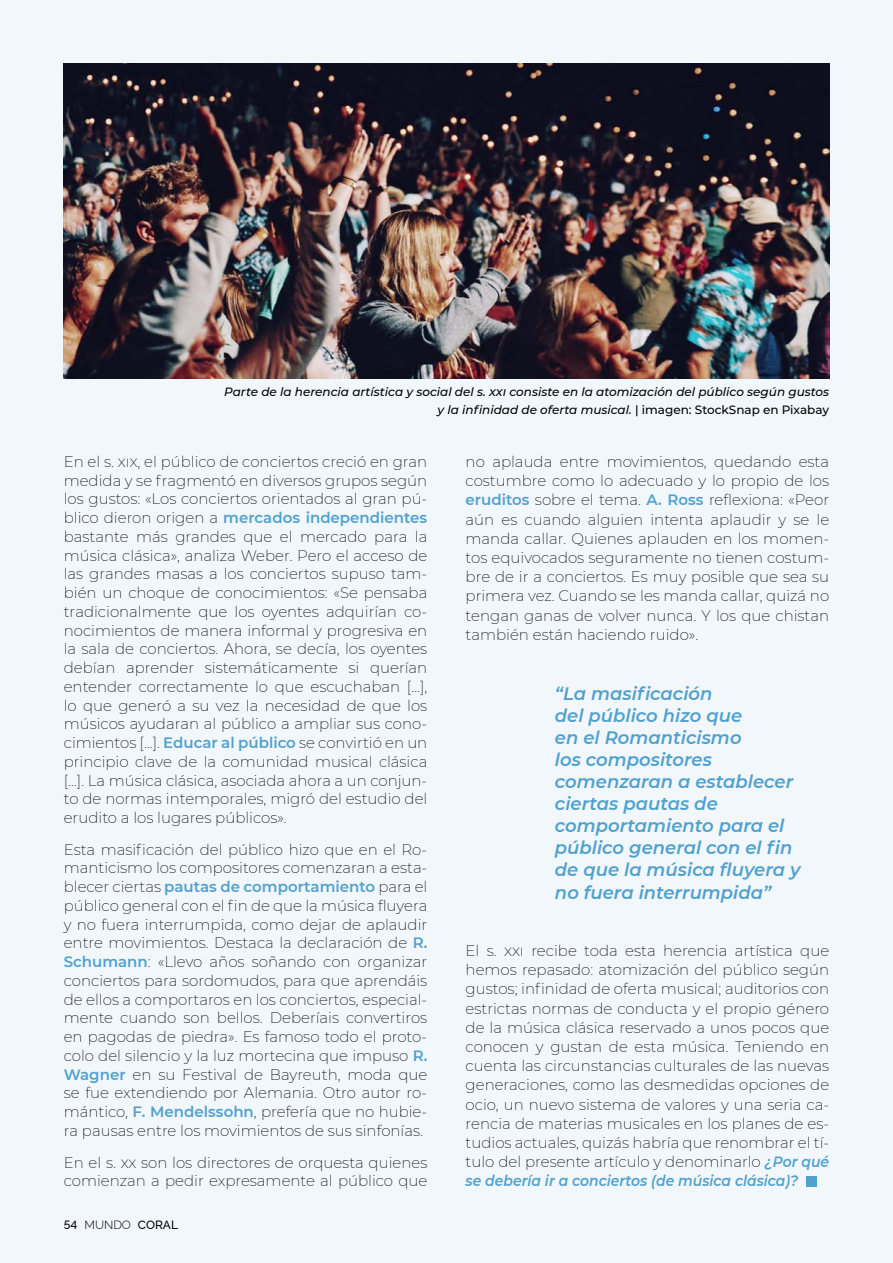
<style>
.page{position:relative;width:893px;height:1263px;background:#f2f7fb}
.page>*{position:absolute;margin:0;border:0;box-sizing:border-box;transform-origin:0 0}
.Destacado{font:italic 600 18px/22px "Montserrat";color:#50a1ce}
.Cuerpo_texto{font:200 15px/18.8px "Montserrat";color:#000;text-align:justify}
.t1{font:italic 500 12px/18px "Montserrat";color:#000;text-align:right}
.t2{font:500 12px "Raleway";color:#000}
.s1{font-style:normal}
.s2{font-weight:600;color:#50a1ce}
.s3{font-weight:300}
.s4{font-weight:600;font-style:italic;color:#50a1ce}
</style>
<div class="page">
<div style="left:806px;top:1176px;width:10px;height:10px;background:#50a1ce"></div>
<img style="left:64px;top:64px;width:765px;height:314px">
<p class="t1" style="left:224px;top:382px;width:606px">Parte de la herencia artística y social del s. xxi consiste en la atomización del público según gustos y la infinidad de oferta musical. <span class="s1">| imagen: StockSnap en Pixabay</span></p>
<p class="Cuerpo_texto" style="left:64px;top:452px;width:365px">En el s. xix, el público de conciertos creció en gran medida y se fragmentó en diversos grupos según los gustos: «Los conciertos orientados al gran pú&shy;blico dieron origen a <span class="s2">mercados independientes </span>bastante más grandes que el mercado para la música clásica», analiza Weber. Pero el acceso de las grandes masas a los conciertos supuso tam&shy;bién un choque de conocimientos: «Se pensaba tradicionalmente que los oyentes adquirían co&shy;nocimientos de manera informal y progresiva en la sala de conciertos. Ahora, se decía, los oyentes debían aprender sistemáticamente si querían entender correctamente lo que escuchaban […], lo que generó a su vez la necesidad de que los músicos ayudaran al público a ampliar sus cono&shy;cimientos […]. <span class="s2">Educar al público</span> se convirtió en un principio clave de la comunidad musical clásica […]. La música clásica, asociada ahora a un conjun&shy;to de normas intemporales, migró del estudio del erudito a los lugares públicos».</p>
<p class="Cuerpo_texto" style="left:64px;top:839px;width:365px">Esta masificación del público hizo que en el Ro&shy;manticismo los compositores comenzaran a esta&shy;blecer ciertas <span class="s2">pautas de comportamiento</span> para el público general con el fin de que la música fluyera y no fuera interrumpida, como dejar de aplaudir entre movimientos. Destaca la declaración de <span class="s2">R.<br>Schumann</span>: «Llevo años soñando con organizar conciertos para sordomudos, para que aprendáis de ellos a comportaros en los conciertos, especial&shy;mente cuando son bellos. Deberíais convertiros en pagodas de piedra». Es famoso todo el proto&shy;colo del silencio y la luz mortecina que impuso <span class="s2">R.<br>Wagner</span> en su Festival de Bayreuth, moda que se fue extendiendo por Alemania. Otro autor ro&shy;mántico, <span class="s2">F. Mendelssohn</span>, prefería que no hubie&shy;ra pausas entre los movimientos de sus sinfonías.</p>
<p class="Cuerpo_texto" style="left:64px;top:1152px;width:365px">En el s. xx son los directores de orquesta quienes comienzan a pedir expresamente al público que</p>
<p class="t2" style="left:64px;top:1215px;width:116px">54 <span class="s3">MUNDO</span> CORAL</p>
<p class="Cuerpo_texto" style="left:466px;top:451px;width:365px;line-height:19.2px">no aplauda entre movimientos, quedando esta costumbre como lo adecuado y lo propio de los <span class="s2">eruditos</span> sobre el tema. <span class="s2">A. Ross</span> reflexiona: «Peor aún es cuando alguien intenta aplaudir y se le manda callar. Quienes aplauden en los momen&shy;tos equivocados seguramente no tienen costum&shy;bre de ir a conciertos. Es muy posible que sea su primera vez. Cuando se les manda callar, quizá no tengan ganas de volver nunca. Y los que chistan también están haciendo ruido».</p>
<p class="Destacado" style="left:555px;top:682px;width:247px">“La masificación<br>del público hizo que<br>en el Romanticismo<br>los compositores comenzaran a establecer ciertas pautas de comportamiento para el público general con el fin de que la música fluyera y no fuera interrumpida”</p>
<p class="Cuerpo_texto" style="left:466px;top:941px;width:365px;line-height:19.2px">El s. xxi recibe toda esta herencia artística que hemos repasado: atomización del público según gustos; infinidad de oferta musical; auditorios con estrictas normas de conducta y el propio género de la música clásica reservado a unos pocos que conocen y gustan de esta música. Teniendo en cuenta las circunstancias culturales de las nuevas generaciones, como las desmedidas opciones de ocio, un nuevo sistema de valores y una seria ca&shy;rencia de materias musicales en los planes de es&shy;tudios actuales, quizás habría que renombrar el tí&shy;tulo del presente artículo y denominarlo <span class="s4">¿Por qué se debería ir a conciertos (de música clásica)?</span></p>
</div>
